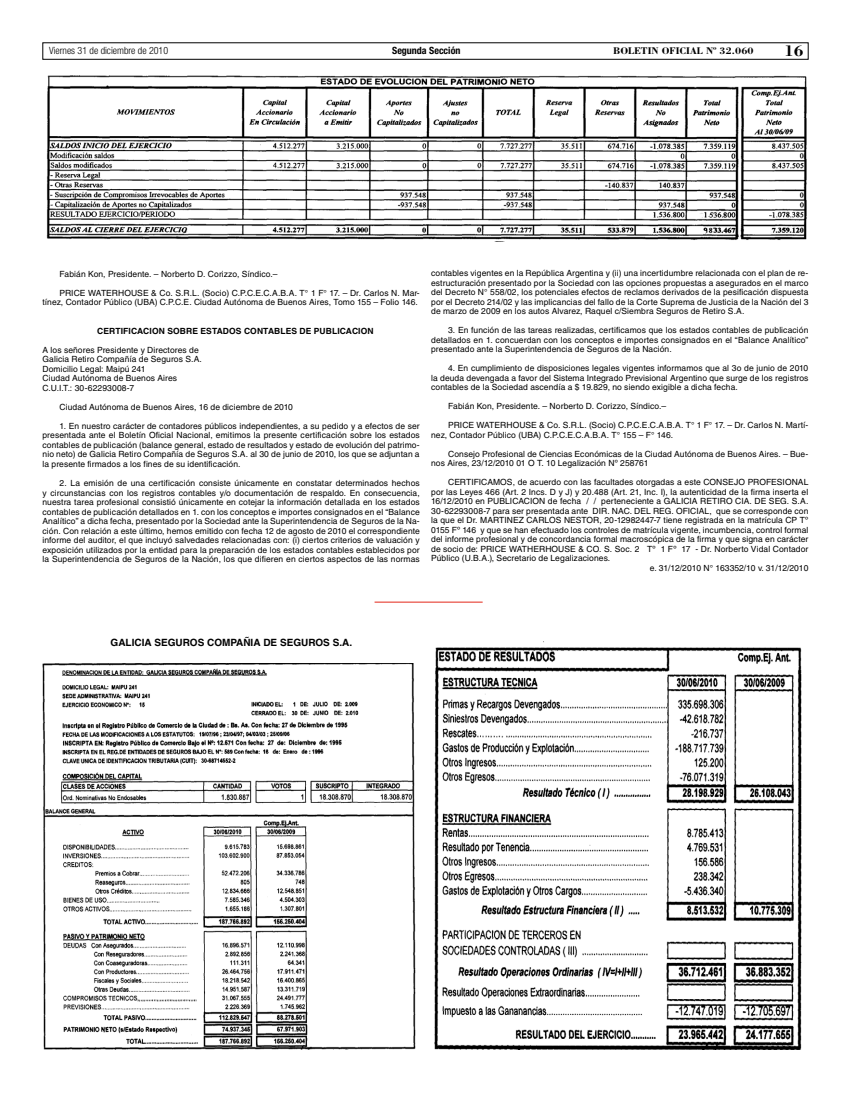
<style>
.page{position:relative;width:851px;height:1106px;background:#fff}
.page>*{position:absolute;margin:0;border:0;box-sizing:border-box;transform-origin:0 0}
.t1{font:700 16px "Bodoni Std";color:#000}
.t2{font:700 10px "Helvetica";color:#000}
.t3{font:300 condensed 10px "Helvetica Neue LT Std";color:#000}
.t4{font:700 10px "Bodoni Std";color:#000}
.t5{font:700 condensed 10px "Helvetica Neue LT Std";color:#000}
.t6{font:500 8.5px/9.5px "Helvetica";letter-spacing:.01em;color:#000;text-align:justify}
.t7{font:700 8.5px "Helvetica";letter-spacing:.015em;color:#000}
</style>
<div class="page">
<div style="left:43px;top:43px;width:765px;height:17px;border:1px solid #000"></div>
<img style="left:42px;top:663px;width:374px;height:387px">
<img style="left:434px;top:641px;width:368px;height:408px">
<hr style="left:374px;top:602px;width:108px;height:1px;background:#e42618">
<img style="left:46px;top:75px;width:761px;height:167px">
<p class="t3" style="left:49px;top:45px;width:121px">Viernes 31 de diciembre de 2010</p>
<p class="t5" style="left:392px;top:45px;width:70px">Segunda Sección</p>
<p class="t4" style="left:613px;top:45px;width:142px">BOLETIN OFICIAL Nº 32.060</p>
<h1 class="t1" style="left:783px;top:41px;width:21px">16</h1>
<p class="t6" style="left:60px;top:269px;width:219px">Fabián Kon, Presidente. – Norberto D. Corizzo, Síndico.–</p>
<p class="t6" style="left:43px;top:288px;width:379px;text-align:right">PRICE WATERHOUSE &amp; Co. S.R.L. (Socio) C.P.C.E.C.A.B.A. T° 1 F° 17. – Dr. Carlos N. Mar&shy;tínez, Contador Público (UBA) C.P.C.E. Ciudad Autónoma de Buenos Aires, Tomo 155 – Folio 146.</p>
<p class="t7" style="left:97px;top:326px;width:38px">CE RTIFICACION</p>
<p class="t7" style="left:167px;top:326px;width:57px">SOBRE ESTADO</p>
<p class="t7" style="left:236px;top:326px;width:16px">S CON</p>
<p class="t7" style="left:263px;top:326px;width:81px">TABLES DE PUBLICACION</p>
<p class="t6" style="left:43px;top:345px;width:161px;text-align:left">A los señores Presidente y Directores de Galicia Retiro Compañía de Seguros S.A.<br>Domicilio Legal: Maipú 241<br>Ciudad Autónoma de Buenos Aires C.U.I.T.: 30-62293008-7</p>
<p class="t6" style="left:60px;top:402px;width:235px">Ciudad Autónoma de Buenos Aires, 16 de diciembre de 2010</p>
<p class="t6" style="left:43px;top:421px;width:379px;text-indent:17px">1. En nuestro carácter de contadores públicos independientes, a su pedido y a efectos de ser presentada ante el Boletín Oficial Nacional, emitimos la presente certificación sobre los estados contables de publicación (balance general, estado de resultados y estado de evolución del patrimo&shy;nio neto) de Galicia Retiro Compañía de Seguros S.A. al 30 de junio de 2010, los que se adjuntan a la presente firmados a los fines de su identificación.</p>
<p class="t6" style="left:43px;top:478px;width:379px;text-indent:17px">2. La emisión de una certificación consiste únicamente en constatar determinados hechos y circunstancias con los registros contables y/o documentación de respaldo. En consecuencia, nuestra tarea profesional consistió únicamente en cotejar la información detallada en los estados contables de publicación detallados en 1. con los conceptos e importes consignados en el “Balance Analítico” a dicha fecha, presentado por la Sociedad ante la Superintendencia de Seguros de la Na&shy;ción. Con relación a este último, hemos emitido con fecha 12 de agosto de 2010 el correspondiente informe del auditor, el que incluyó salvedades relacionadas con: (i) ciertos criterios de valuación y exposición utilizados por la entidad para la preparación de los estados contables establecidos por la Superintendencia de Seguros de la Nación, los que difieren en ciertos aspectos de las normas</p>
<p class="t6" style="left:431px;top:268px;width:379px">contables vigentes en la República Argentina y (ii) una incertidumbre relacionada con el plan de re&shy;estructuración presentado por la Sociedad con las opciones propuestas a asegurados en el marco del Decreto N° 558/02, los potenciales efectos de reclamos derivados de la pesificación dispuesta por el Decreto 214/02 y las implicancias del fallo de la Corte Suprema de Justicia de la Nación del 3 de marzo de 2009 en los autos Alvarez, Raquel c/Siembra Seguros de Retiro S.A.</p>
<p class="t6" style="left:431px;top:325px;width:379px;text-indent:17px">3. En función de las tareas realizadas, certificamos que los estados contables de publicación detallados en 1. concuerdan con los conceptos e importes consignados en el “Balance Analítico” presentado ante la Superintendencia de Seguros de la Nación.</p>
<p class="t6" style="left:431px;top:363px;width:378px;text-indent:17px">4. En cumplimiento de disposiciones legales vigentes informamos que al 3o de junio de 2010 la deuda devengada a favor del Sistema Integrado Previsional Argentino que surge de los registros contables de la Sociedad ascendía a $ 19.829, no siendo exigible a dicha fecha.</p>
<p class="t6" style="left:448px;top:401px;width:219px">Fabián Kon, Presidente. – Norberto D. Corizzo, Síndico.–</p>
<p class="t6" style="left:431px;top:420px;width:379px;text-indent:17px">PRICE WATERHOUSE &amp; Co. S.R.L. (Socio) C.P.C.E.C.A.B.A. T° 1 F° 17. – Dr. Carlos N. Martí&shy;nez, Contador Público (UBA) C.P.C.E.C.A.B.A. T° 155 – F° 146.</p>
<p class="t6" style="left:431px;top:449px;width:379px;text-indent:17px">Consejo Profesional de Ciencias Económicas de la Ciudad Autónoma de Buenos Aires. – Bue&shy;nos Aires, 23/12/2010 01 O T. 10 Legalización Nº 258761</p>
<p class="t6" style="left:448px;top:477px;width:362px">CERTIFICAMOS, de acuerdo con las facultades otorgadas a este CONSEJO PROFESIONAL</p>
<p class="t6" style="left:431px;top:487px;width:378px">por las Leyes 466 (Art. 2 Incs. D y J) y 20.488 (Art. 21, Inc. I), la autenticidad de la firma inserta el</p>
<p class="t6" style="left:431px;top:496px;width:379px">16/12/2010 en PUBLICACION de fecha / / perteneciente a GALICIA RETIRO CIA. DE SEG. S.A.</p>
<p class="t6" style="left:431px;top:506px;width:378px">30-62293008-7 para ser presentada ante DIR. NAC. DEL REG. OFICIAL, que se corresponde con</p>
<p class="t6" style="left:431px;top:515px;width:378px">la que el Dr. MARTINEZ CARLOS NESTOR, 20-12982447-7 tiene registrada en la matrícula CP Tº</p>
<p class="t6" style="left:431px;top:525px;width:378px">0155 Fº 146 y que se han efectuado los controles de matrícula vigente, incumbencia, control formal</p>
<p class="t6" style="left:431px;top:534px;width:378px">del informe profesional y de concordancia formal macroscópica de la firma y que signa en carácter</p>
<p class="t6" style="left:431px;top:544px;width:379px">de socio de: PRICE WATHERHOUSE &amp; CO. S. Soc. 2 Tº 1 Fº 17 - Dr. Norberto Vidal Contador</p>
<p class="t6" style="left:431px;top:553px;width:181px">Público (U.B.A.), Secretario de Legalizaciones.</p>
<p class="t6" style="left:649px;top:563px;width:160px">e. 31/12/2010 N° 163352/10 v. 31/12/2010</p>
<p class="t2" style="left:111px;top:636px;width:27px">GALICIA</p>
<p class="t2" style="left:154px;top:636px;width:61px">SEGUROS COM</p>
<p class="t2" style="left:230px;top:636px;width:123px">PAÑIA DE SEGUROS S.A.</p>
</div>
